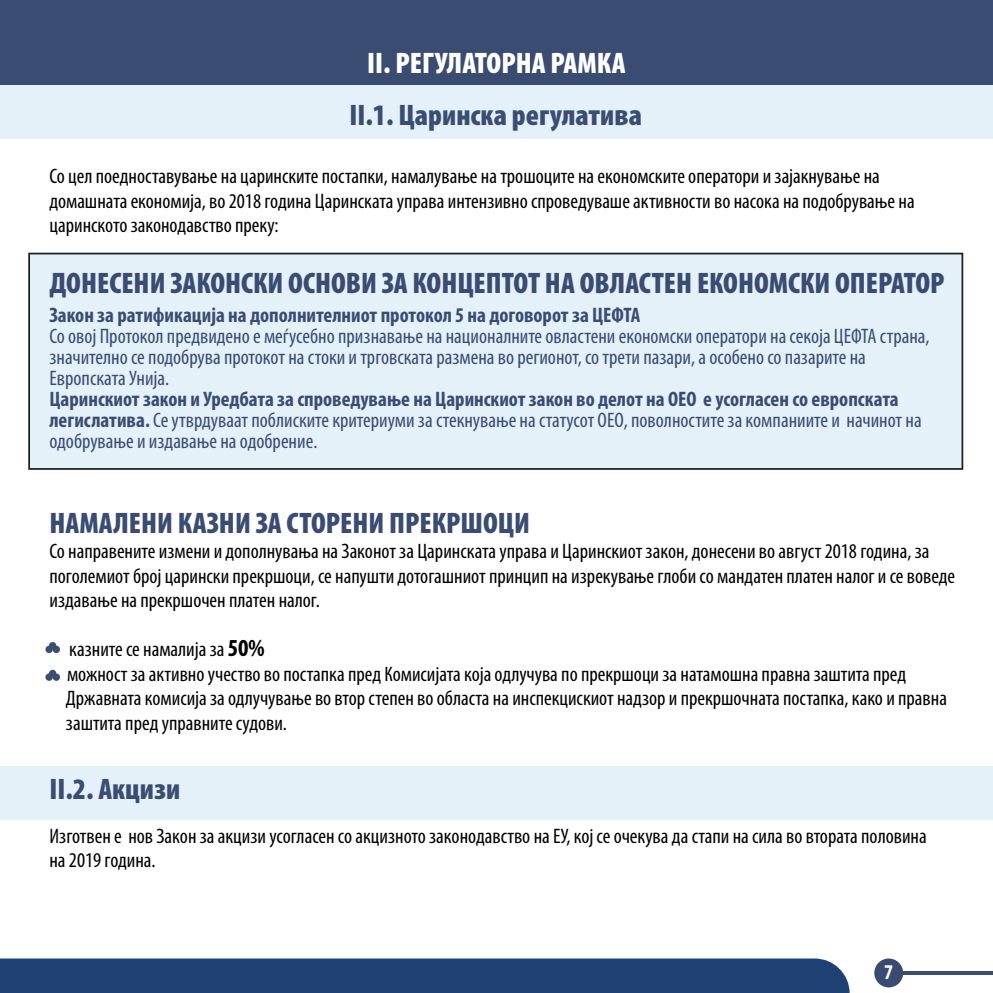
<style>
.page{position:relative;width:993px;height:993px;background:#fff}
.page>*{position:absolute;margin:0;border:0;box-sizing:border-box;transform-origin:0 0}
.t1{font:900 condensed 29.75px "Myriad Pro";color:#3a4c72}
.t2{font:900 condensed 29.75px "Myriad Pro";color:#3b4d72}
.t3{font:900 condensed 29.75px "Myriad Pro";color:#fff}
.t4{font:condensed 21px/24.5px "Myriad Pro";color:#000}
.t5{font:condensed 21px/21px "Myriad Pro";color:#3a4c72}
.t6{font:700 condensed 21px "Myriad Pro";color:#3a4c72}
.t7{font:700 condensed 21px "Myriad Pro";color:#fff}
.s1{font-weight:700}
.s2{font-weight:700;font-size:24.5px}
</style>
<div class="page">
<div style="left:0;top:85px;width:992px;height:53px;background:#e4f1f9"></div>
<div style="left:0;top:0;width:992px;height:85px;background:#3a4c72"></div>
<svg style="left:902px;top:970px;width:90px;height:4px"></svg>
<div style="left:874px;top:958px;width:28px;height:29px;background:#3a4b71;border-radius:50%"></div>
<div style="left:0;top:958px;width:849px;height:34px;background:#1e4072"></div>
<div style="left:28px;top:252px;width:934px;height:217px;background:#e4f1f9;border:2px solid #231f20"></div>
<svg style="left:49px;top:641px;width:7px;height:8px"></svg>
<div style="left:53px;top:645px;width:7px;height:8px;background:#3b4d72;border-radius:50%"></div>
<div style="left:45px;top:645px;width:8px;height:8px;background:#3b4d72;border-radius:50%"></div>
<div style="left:49px;top:669px;width:7px;height:8px;background:#3b4d72;border-radius:50%"></div>
<div style="left:53px;top:673px;width:7px;height:7px;background:#3b4d72;border-radius:50%"></div>
<div style="left:45px;top:673px;width:8px;height:7px;background:#3b4d72;border-radius:50%"></div>
<div style="left:0;top:766px;width:992px;height:53px;background:#e4f1f9"></div>
<h1 class="t3" style="left:367px;top:47px;width:260px">II. РЕГУЛАТОРНА РАМКА</h1>
<h1 class="t2" style="left:349px;top:99px;width:294px">II.1. Царинска регулатива</h1>
<p class="t4" style="left:49px;top:163px;width:866px">Со цел поедноставување на царинските постапки, намалување на трошоците на економските оператори и зајакнување на домашната економија, во 2018 година Царинската управа интензивно спроведуваше активности во насока на подобрување на царинското законодавство преку:</p>
<h1 class="t1" style="left:49px;top:266px;width:896px">ДОНЕСЕНИ ЗАКОНСКИ ОСНОВИ ЗА КОНЦЕПТОТ НА ОВЛАСТЕН ЕКОНОМСКИ ОПЕРАТОР</h1>
<p class="t6" style="left:49px;top:302px;width:592px">Закон за ратификација на дополнителниот протокол 5 на договорот за ЦЕФТА</p>
<p class="t5" style="left:49px;top:325px;width:881px">Со овој Протокол предвидено е меѓусебно признавање на националните овластени економски оператори на секоја ЦЕФТА страна, значително се подобрува протокот на стоки и трговската размена во регионот, со трети пазари, а особено со пазарите на<br>Европската Унија.</p>
<p class="t5" style="left:49px;top:388px;width:873px"><span class="s1">Царинскиот закон и Уредбата за спроведување на Царинскиот закон во делот на ОЕО е усогласен со европската легислатива.</span> Се утврдуваат поблиските критериуми за стекнување на статусот ОЕО, поволностите за компаниите и начинот на одобрување и издавање на одобрение.</p>
<h1 class="t1" style="left:49px;top:507px;width:482px">НАМАЛЕНИ КАЗНИ ЗА СТОРЕНИ ПРЕКРШОЦИ</h1>
<p class="t4" style="left:49px;top:538px;width:907px">Со направените измени и дополнувања на Законот за Царинската управа и Царинскиот закон, донесени во август 2018 година, за поголемиот број царински прекршоци, се напушти дотогашниот принцип на изрекување глоби со мандатен платен налог и се воведе издавање на прекршочен платен налог.</p>
<p class="t4" style="left:66px;top:636px;width:882px">казните се намалија за <span class="s2">50%<br></span>можност за активно учество во постапка пред Комисијата која одлучува по прекршоци за натамошна правна заштита пред Државната комисија за одлучување во втор степен во областа на инспекцискиот надзор и прекршочната постапка, како и правна заштита пред управните судови.</p>
<h1 class="t2" style="left:49px;top:772px;width:132px">II.2. Акцизи</h1>
<p class="t4" style="left:49px;top:823px;width:878px">Изготвен е нов Закон за акцизи усогласен со акцизното законодавство на ЕУ, кој се очекува да стапи на сила во втората половина на 2019 година.</p>
<p class="t7" style="left:884px;top:958px;width:10px">7</p>
</div>
